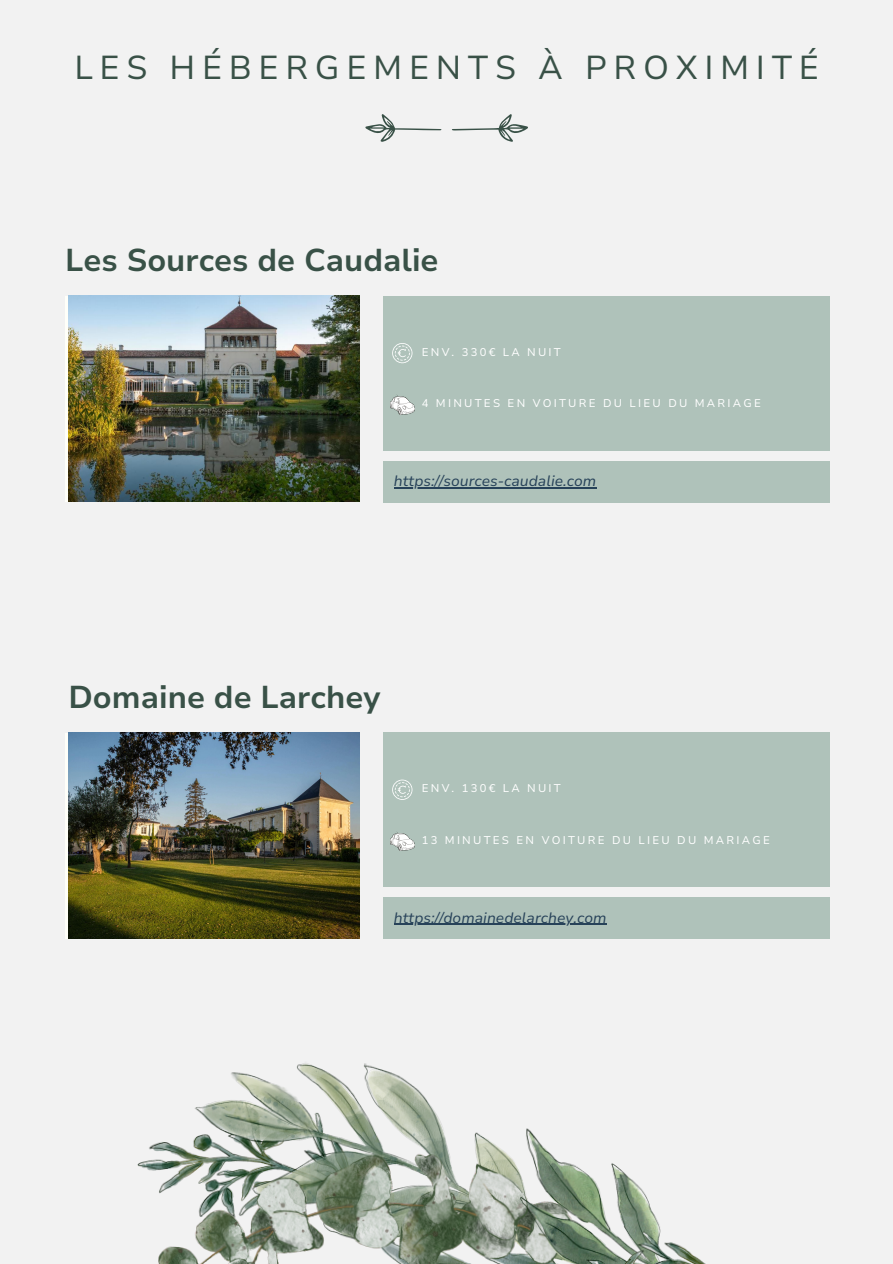
<style>
.page{position:relative;width:893px;height:1264px;background:#fff}
.page>*{position:absolute;margin:0;border:0;box-sizing:border-box;transform-origin:0 0}
.t1{font:33.15px "Nunito Sans 10 pt";letter-spacing:.2em;color:#395147}
.t2{font:700 31.5px "Nunito Sans 10 pt";color:#395147}
.t3{font:italic 15px "Nunito Sans 10 pt";color:#274259}
.t4{font:11.25px "Nunito Sans 10 pt";letter-spacing:.2em;color:#fff}
</style>
<div class="page">
<div style="left:0;top:0;width:892px;height:1263px;background:#f2f2f2"></div>
<svg style="left:452px;top:114px;width:76px;height:28px"></svg>
<svg style="left:365px;top:114px;width:76px;height:28px"></svg>
<div style="left:383px;top:897px;width:447px;height:42px;background:#afc2ba"></div>
<div style="left:383px;top:461px;width:447px;height:42px;background:#afc2ba"></div>
<img style="left:68px;top:732px;width:292px;height:206px">
<img style="left:68px;top:296px;width:292px;height:206px">
<hr style="left:394px;top:923px;width:212px;height:1px;background:#274259">
<hr style="left:394px;top:487px;width:202px;height:1px;background:#274259">
<img style="left:137px;top:1063px;width:567px;height:200px">
<div style="left:383px;top:296px;width:447px;height:154px;background:#afc2ba"></div>
<img style="left:390px;top:395px;width:25px;height:19px">
<svg style="left:392px;top:343px;width:20px;height:20px"></svg>
<div style="left:383px;top:732px;width:447px;height:154px;background:#afc2ba"></div>
<img style="left:390px;top:832px;width:25px;height:18px">
<svg style="left:392px;top:779px;width:20px;height:20px"></svg>
<p class="t1" style="left:74px;top:46px;width:746px">LES HÉBERGEMENTS À PROXIMITÉ</p>
<p class="t2" style="left:65px;top:239px;width:375px">Les Sources de Caudalie</p>
<p class="t4" style="left:421px;top:344px;width:141px">ENV. 330€ LA NUIT</p>
<p class="t4" style="left:421px;top:396px;width:340px">4 MINUTES EN VOITURE DU LIEU DU MARIAGE</p>
<p class="t3" style="left:394px;top:471px;width:204px">https://sources-caudalie.com</p>
<p class="t2" style="left:68px;top:676px;width:313px">Domaine de Larchey</p>
<p class="t4" style="left:421px;top:781px;width:141px">ENV. 130€ LA NUIT</p>
<p class="t4" style="left:421px;top:832px;width:349px">13 MINUTES EN VOITURE DU LIEU DU MARIAGE</p>
<p class="t3" style="left:394px;top:907px;width:214px">https://domainedelarchey.com</p>
</div>
